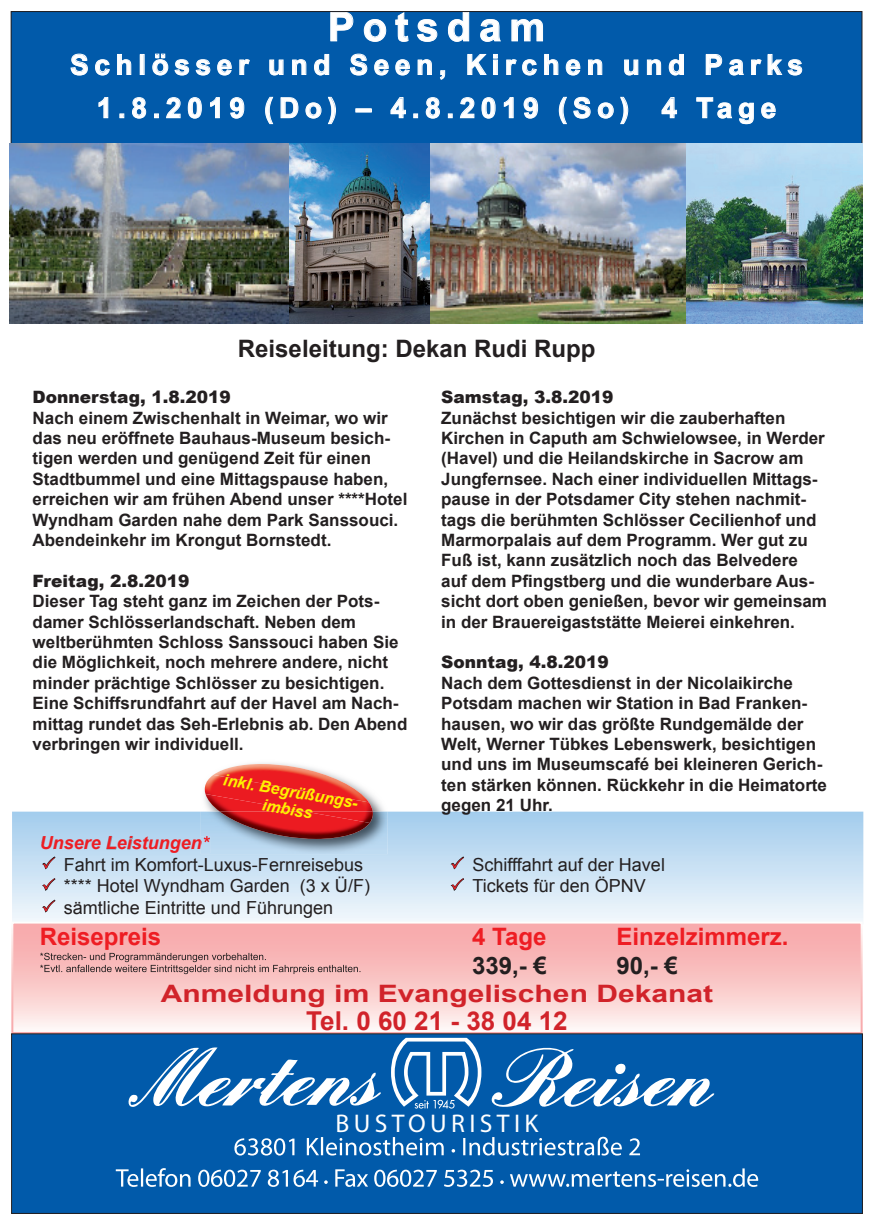
<style>
.page{position:relative;width:874px;height:1225px;background:#fff}
.page>*{position:absolute;margin:0;border:0;box-sizing:border-box;transform-origin:0 0}
.t1{font:700 40px "Arial";letter-spacing:.2em;color:#fff}
.t2{font:700 28px/43.2px "Arial";letter-spacing:.2em;color:#fff;text-align:center}
.t3{font:700 26px "Arial";color:#d1232a}
.t4{font:25.6px "Myriad Pro";letter-spacing:.17em;color:#fff}
.t5{font:700 24px "Arial";color:#231f20}
.t6{font:700 24px "Arial";color:#d1232a;scale:1.25 1}
.t7{font:700 24px "Arial";color:#ee1d23}
.t8{font:18px/21.6px "Arial";color:#231f20}
.t9{font:italic 700 18px "Arial";color:#ee1d23}
.t10{font:700 17px/20.4px "Arial";color:#231f20}
.t11{font:900 17px "Arial";color:#231f20}
.t12{font:italic 700 16px/18px "Arial";color:#fff101;text-align:center}
</style>
<div class="page">
<svg style="left:12px;top:811px;width:850px;height:110px"></svg>
<div style="left:12px;top:922px;width:849px;height:111px;background:linear-gradient(to bottom,#f79fa1,#fdf1ef)"></div>
<div style="left:11px;top:921px;width:851px;height:113px;border:2px solid #fff"></div>
<div style="left:11px;top:12px;width:850px;height:132px;background:#015aaa"></div>
<svg style="left:330px;top:13px;width:23px;height:29px"></svg>
<svg style="left:363px;top:19px;width:23px;height:23px"></svg>
<svg style="left:395px;top:13px;width:14px;height:29px"></svg>
<svg style="left:416px;top:19px;width:21px;height:23px"></svg>
<svg style="left:447px;top:13px;width:22px;height:29px"></svg>
<svg style="left:480px;top:19px;width:21px;height:23px"></svg>
<svg style="left:511px;top:19px;width:32px;height:23px"></svg>
<svg style="left:70px;top:53px;width:18px;height:23px"></svg>
<svg style="left:95px;top:59px;width:15px;height:17px"></svg>
<svg style="left:117px;top:54px;width:15px;height:21px"></svg>
<div style="left:140px;top:54px;width:4px;height:20px;border:1px solid #fff"></div>
<svg style="left:152px;top:53px;width:37px;height:23px"></svg>
<svg style="left:195px;top:59px;width:37px;height:17px"></svg>
<svg style="left:239px;top:59px;width:11px;height:16px"></svg>
<svg style="left:269px;top:59px;width:15px;height:17px"></svg>
<svg style="left:292px;top:59px;width:15px;height:16px"></svg>
<svg style="left:314px;top:54px;width:15px;height:22px"></svg>
<svg style="left:350px;top:53px;width:17px;height:23px"></svg>
<svg style="left:374px;top:59px;width:36px;height:17px"></svg>
<svg style="left:417px;top:59px;width:15px;height:16px"></svg>
<svg style="left:440px;top:70px;width:5px;height:10px"></svg>
<svg style="left:467px;top:54px;width:19px;height:21px"></svg>
<svg style="left:493px;top:54px;width:4px;height:4px"></svg>
<div style="left:493px;top:60px;width:4px;height:14px;border:1px solid #fff"></div>
<svg style="left:506px;top:59px;width:31px;height:17px"></svg>
<svg style="left:544px;top:54px;width:14px;height:21px"></svg>
<svg style="left:565px;top:59px;width:15px;height:17px"></svg>
<svg style="left:588px;top:59px;width:14px;height:16px"></svg>
<svg style="left:624px;top:59px;width:14px;height:17px"></svg>
<svg style="left:646px;top:59px;width:15px;height:16px"></svg>
<svg style="left:668px;top:54px;width:16px;height:22px"></svg>
<svg style="left:705px;top:54px;width:17px;height:21px"></svg>
<svg style="left:729px;top:59px;width:14px;height:17px"></svg>
<svg style="left:751px;top:54px;width:51px;height:22px"></svg>
<svg style="left:98px;top:97px;width:11px;height:22px"></svg>
<svg style="left:120px;top:114px;width:4px;height:4px"></svg>
<svg style="left:132px;top:97px;width:15px;height:22px"></svg>
<svg style="left:154px;top:114px;width:4px;height:4px"></svg>
<svg style="left:166px;top:97px;width:15px;height:22px"></svg>
<svg style="left:187px;top:97px;width:15px;height:22px"></svg>
<svg style="left:210px;top:97px;width:10px;height:22px"></svg>
<svg style="left:229px;top:97px;width:16px;height:22px"></svg>
<svg style="left:265px;top:96px;width:8px;height:29px"></svg>
<svg style="left:280px;top:97px;width:19px;height:22px"></svg>
<svg style="left:305px;top:96px;width:31px;height:29px"></svg>
<svg style="left:390px;top:97px;width:16px;height:22px"></svg>
<svg style="left:413px;top:114px;width:4px;height:4px"></svg>
<svg style="left:425px;top:97px;width:15px;height:22px"></svg>
<svg style="left:448px;top:114px;width:4px;height:4px"></svg>
<svg style="left:460px;top:97px;width:14px;height:22px"></svg>
<svg style="left:481px;top:97px;width:15px;height:22px"></svg>
<svg style="left:503px;top:97px;width:11px;height:22px"></svg>
<svg style="left:523px;top:97px;width:15px;height:22px"></svg>
<svg style="left:558px;top:96px;width:33px;height:29px"></svg>
<svg style="left:597px;top:96px;width:31px;height:29px"></svg>
<svg style="left:661px;top:97px;width:16px;height:22px"></svg>
<svg style="left:696px;top:97px;width:58px;height:28px"></svg>
<svg style="left:761px;top:102px;width:14px;height:17px"></svg>
<div style="left:11px;top:11px;width:850px;height:133px;border:1px solid #231f20"></div>
<div style="left:12px;top:1033px;width:850px;height:180px;background:#015aaa"></div>
<svg style="left:40px;top:952px;width:320px;height:22px"></svg>
<img style="left:10px;top:143px;width:851px;height:181px">
<svg style="left:116px;top:1168px;width:641px;height:18px"></svg>
<svg style="left:234px;top:1136px;width:405px;height:19px"></svg>
<svg style="left:391px;top:1037px;width:90px;height:71px"></svg>
<svg style="left:128px;top:1047px;width:253px;height:60px"></svg>
<svg style="left:491px;top:1047px;width:222px;height:60px"></svg>
<img style="left:201px;top:763px;width:186px;height:91px">
<img style="left:213px;top:764px;width:156px;height:11px">
<img style="left:220px;top:811px;width:149px;height:28px">
<img style="left:205px;top:775px;width:167px;height:36px">
<img style="left:305px;top:811px;width:68px;height:12px">
<svg style="left:41px;top:836px;width:169px;height:33px"></svg>
<svg style="left:42px;top:877px;width:14px;height:14px"></svg>
<svg style="left:42px;top:899px;width:14px;height:13px"></svg>
<svg style="left:450px;top:856px;width:14px;height:13px"></svg>
<svg style="left:450px;top:877px;width:14px;height:14px"></svg>
<h1 class="t1" style="left:328px;top:0;width:218px">Potsdam</h1>
<h2 class="t2" style="left:70px;top:44px;width:734px">Schlösser und Seen, Kirchen und Parks<br>1.8.2019 (Do) – 4.8.2019 (So) 4 Tage</h2>
<h3 class="t5" style="left:238px;top:333px;width:359px">Reiseleitung: Dekan Rudi Rupp</h3>
<p class="t11" style="left:33px;top:385px;width:200px">Donnerstag, 1.8.2019</p>
<p class="t10" style="left:33px;top:408px;width:376px">Nach einem Zwischenhalt in Weimar, wo wir das neu eröffnete Bauhaus-Museum besich&shy;tigen werden und genügend Zeit für einen Stadtbummel und eine Mittagspause haben, erreichen wir am frühen Abend unser ****Hotel Wyndham Garden nahe dem Park Sanssouci.<br>Abendeinkehr im Krongut Bornstedt.</p>
<p class="t11" style="left:33px;top:568px;width:158px">Freitag, 2.8.2019</p>
<p class="t10" style="left:33px;top:591px;width:376px">Dieser Tag steht ganz im Zeichen der Pots&shy;damer Schlösserlandschaft. Neben dem weltberühmten Schloss Sanssouci haben Sie die Möglichkeit, noch mehrere andere, nicht minder prächtige Schlösser zu besichtigen.<br>Eine Schiffsrundfahrt auf der Havel am Nach&shy;mittag rundet das Seh-Erlebnis ab. Den Abend verbringen wir individuell.</p>
<p class="t12" style="left:225px;top:771px;width:140px;rotate:10deg">inkl. Begrüßungs&shy;imbiss</p>
<p class="t11" style="left:441px;top:385px;width:174px">Samstag, 3.8.2019</p>
<p class="t10" style="left:441px;top:408px;width:387px">Zunächst besichtigen wir die zauberhaften Kirchen in Caputh am Schwielowsee, in Werder (Havel) und die Heilandskirche in Sacrow am Jungfernsee. Nach einer individuellen Mittags&shy;pause in der Potsdamer City stehen nachmit&shy;tags die berühmten Schlösser Cecilienhof und Marmorpalais auf dem Programm. Wer gut zu Fuß ist, kann zusätzlich noch das Belvedere auf dem Pfingstberg und die wunderbare Aus&shy;sicht dort oben genießen, bevor wir gemeinsam in der Brauereigaststätte Meierei einkehren.</p>
<p class="t11" style="left:441px;top:650px;width:169px">Sonntag, 4.8.2019</p>
<p class="t10" style="left:441px;top:673px;width:387px">Nach dem Gottesdienst in der Nicolaikirche Potsdam machen wir Station in Bad Franken&shy;hausen, wo wir das größte Rundgemälde der Welt, Werner Tübkes Lebenswerk, besichtigen und uns im Museumscafé bei kleineren Gerich&shy;ten stärken können. Rückkehr in die Heimatorte gegen 21 Uhr.</p>
<p class="t9" style="left:40px;top:831px;width:171px">Unsere Leistungen*</p>
<p class="t8" style="left:64px;top:854px;width:307px">Fahrt im Komfort-Luxus-Fernreisebus **** Hotel Wyndham Garden (3 x Ü/F) sämtliche Eintritte und Führungen</p>
<p class="t8" style="left:472px;top:854px;width:194px">Schifffahrt auf der Havel<br>Tickets für den ÖPNV</p>
<h3 class="t7" style="left:40px;top:921px;width:123px">Reisepreis</h3>
<h3 class="t7" style="left:472px;top:921px;width:76px">4 Tage</h3>
<h3 class="t7" style="left:616px;top:921px;width:174px">Einzelzimmerz.</h3>
<h3 class="t5" style="left:472px;top:949px;width:76px">339,- €</h3>
<h3 class="t5" style="left:616px;top:949px;width:63px">90,- €</h3>
<h3 class="t6" style="left:161px;top:977px;width:443px">Anmeldung im Evangelischen Dekanat</h3>
<h3 class="t3" style="left:306px;top:1003px;width:263px">Tel. 0 60 21 - 38 04 12</h3>
<h3 class="t4" style="left:335px;top:1107px;width:204px">BUSTOURISTIK</h3>
</div>
